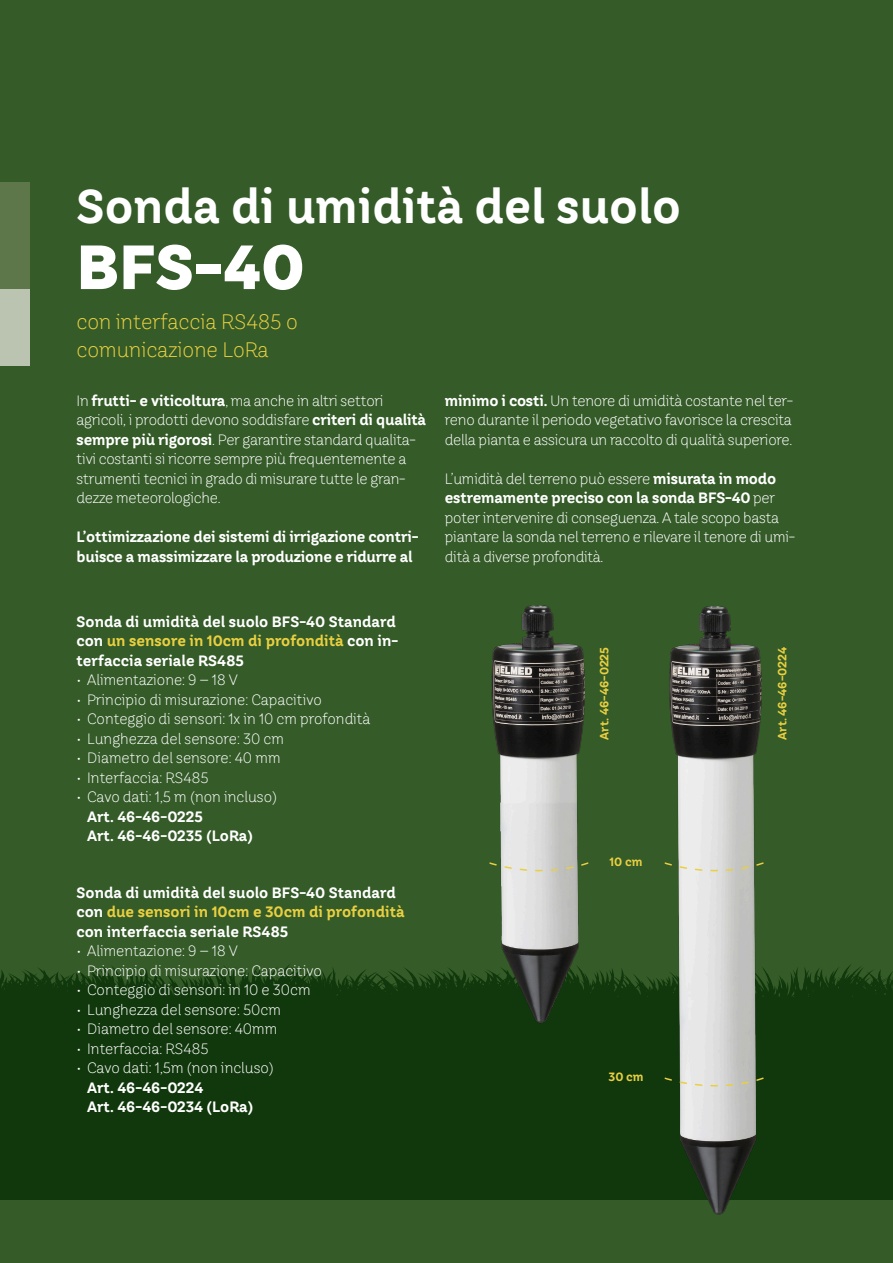
<style>
.page{position:relative;width:893px;height:1263px;background:#345b28}
.page>*{position:absolute;margin:0;border:0;box-sizing:border-box;transform-origin:0 0}
.t1{font:800 62.25px "TT Hazelnuts";color:#fff}
.t2{font:700 47.25px "TT Hazelnuts";color:#fff}
.t3{font:300 21px/28.2px "TT Hazelnuts";color:#e9cf41}
.t4{font:300 15px/19.5px "TT Hazelnuts";letter-spacing:-.015em;color:#fff}
.t5{font:700 15px/19.5px "TT Hazelnuts";color:#fff}
.t6{font:700 15px/19.5px "TT Hazelnuts";color:#e9cf41}
.t7{font:700 12px "TT Hazelnuts";color:#e9cf41}
.s1{font-weight:700}
.s2{color:#e9cf41}
.s3{color:#fff}
</style>
<div class="page">
<svg style="left:0;top:964px;width:893px;height:33px"></svg>
<div style="left:0;top:997px;width:893px;height:203px;background:#11380c"></div>
<div style="left:0;top:183px;width:30px;height:106px;background:#5d774b"></div>
<div style="left:0;top:289px;width:30px;height:77px;background:#bbc3b1"></div>
<img style="left:667px;top:606px;width:97px;height:608px">
<img style="left:490px;top:605px;width:98px;height:418px">
<svg style="left:664px;top:1076px;width:100px;height:19px"></svg>
<svg style="left:489px;top:861px;width:100px;height:19px"></svg>
<svg style="left:664px;top:861px;width:100px;height:19px"></svg>
<p class="t2" style="left:77px;top:176px;width:606px">Sonda di umidità del suolo</p>
<p class="t1" style="left:77px;top:226px;width:230px">BFS-40</p>
<p class="t3" style="left:77px;top:307px;width:223px">con interfaccia RS485 o comunicazione LoRa</p>
<p class="t4" style="left:77px;top:391px;width:351px">In <span class="s1">frutti- e viticoltura</span>, ma anche in altri settori agricoli, i prodotti devono soddisfare <span class="s1">criteri di qualità sempre più rigorosi</span>. Per garantire standard qualita&shy;tivi costanti si ricorre sempre più frequentemente a strumenti tecnici in grado di misurare tutte le gran&shy;dezze meteorologiche.</p>
<p class="t5" style="left:77px;top:527px;width:344px">L’ottimizzazione dei sistemi di irrigazione contri&shy;buisce a massimizzare la produzione e ridurre al</p>
<p class="t4" style="left:445px;top:391px;width:350px;text-align:justify"><span class="s1">minimo i costi.</span> Un tenore di umidità costante nel ter&shy;reno durante il periodo vegetativo favorisce la crescita della pianta e assicura un raccolto di qualità superiore.</p>
<p class="t4" style="left:445px;top:469px;width:352px">L’umidità del terreno può essere <span class="s1">misurata in modo estremamente preciso con la sonda BFS-40</span> per poter intervenire di conseguenza. A tale scopo basta piantare la sonda nel terreno e rilevare il tenore di umi&shy;dità a diverse profondità.</p>
<p class="t5" style="left:77px;top:612px;width:321px">Sonda di umidità del suolo BFS-40 Standard</p>
<p class="t5" style="left:77px;top:631px;width:323px">con <span class="s2">un sensore in 10cm di profondità</span> con in&shy;terfaccia seriale RS485</p>
<p class="t4" style="left:77px;top:670px;width:163px">• Alimentazione: 9 – 18 V</p>
<p class="t4" style="left:77px;top:689px;width:247px">• Principio di misurazione: Capacitivo</p>
<p class="t4" style="left:77px;top:709px;width:295px">• Conteggio di sensori: 1x in 10 cm profondità</p>
<p class="t4" style="left:77px;top:728px;width:209px">• Lunghezza del sensore: 30 cm</p>
<p class="t4" style="left:77px;top:748px;width:206px">• Diametro del sensore: 40 mm</p>
<p class="t4" style="left:77px;top:767px;width:133px">• Interfaccia: RS485</p>
<p class="t4" style="left:77px;top:787px;width:202px">• Cavo dati: 1,5 m (non incluso)</p>
<p class="t5" style="left:87px;top:807px;width:117px">Art. 46-46-0225</p>
<p class="t5" style="left:87px;top:826px;width:167px">Art. 46-46-0235 (LoRa)</p>
<p class="t5" style="left:77px;top:883px;width:321px">Sonda di umidità del suolo BFS-40 Standard</p>
<p class="t6" style="left:77px;top:902px;width:330px"><span class="s3">con</span> due sensori in 10cm e 30cm di profondità <span class="s3">con interfaccia seriale RS485</span></p>
<p class="t4" style="left:77px;top:941px;width:163px">• Alimentazione: 9 – 18 V</p>
<p class="t4" style="left:77px;top:960px;width:247px">• Principio di misurazione: Capacitivo</p>
<p class="t4" style="left:77px;top:980px;width:236px">• Conteggio di sensori: in 10 e 30cm</p>
<p class="t4" style="left:77px;top:999px;width:206px">• Lunghezza del sensore: 50cm</p>
<p class="t4" style="left:77px;top:1019px;width:202px">• Diametro del sensore: 40mm</p>
<p class="t4" style="left:77px;top:1038px;width:133px">• Interfaccia: RS485</p>
<p class="t4" style="left:77px;top:1058px;width:199px">• Cavo dati: 1,5m (non incluso)</p>
<p class="t5" style="left:87px;top:1078px;width:118px">Art. 46-46-0224</p>
<p class="t5" style="left:87px;top:1097px;width:168px">Art. 46-46-0234 (LoRa)</p>
<p class="t7" style="left:596px;top:739px;width:94px;rotate:-90deg">Art. 46-46-0225</p>
<p class="t7" style="left:774px;top:739px;width:94px;rotate:-90deg">Art. 46-46-0224</p>
<p class="t7" style="left:610px;top:853px;width:35px">10 cm</p>
<p class="t7" style="left:609px;top:1069px;width:37px">30 cm</p>
</div>
